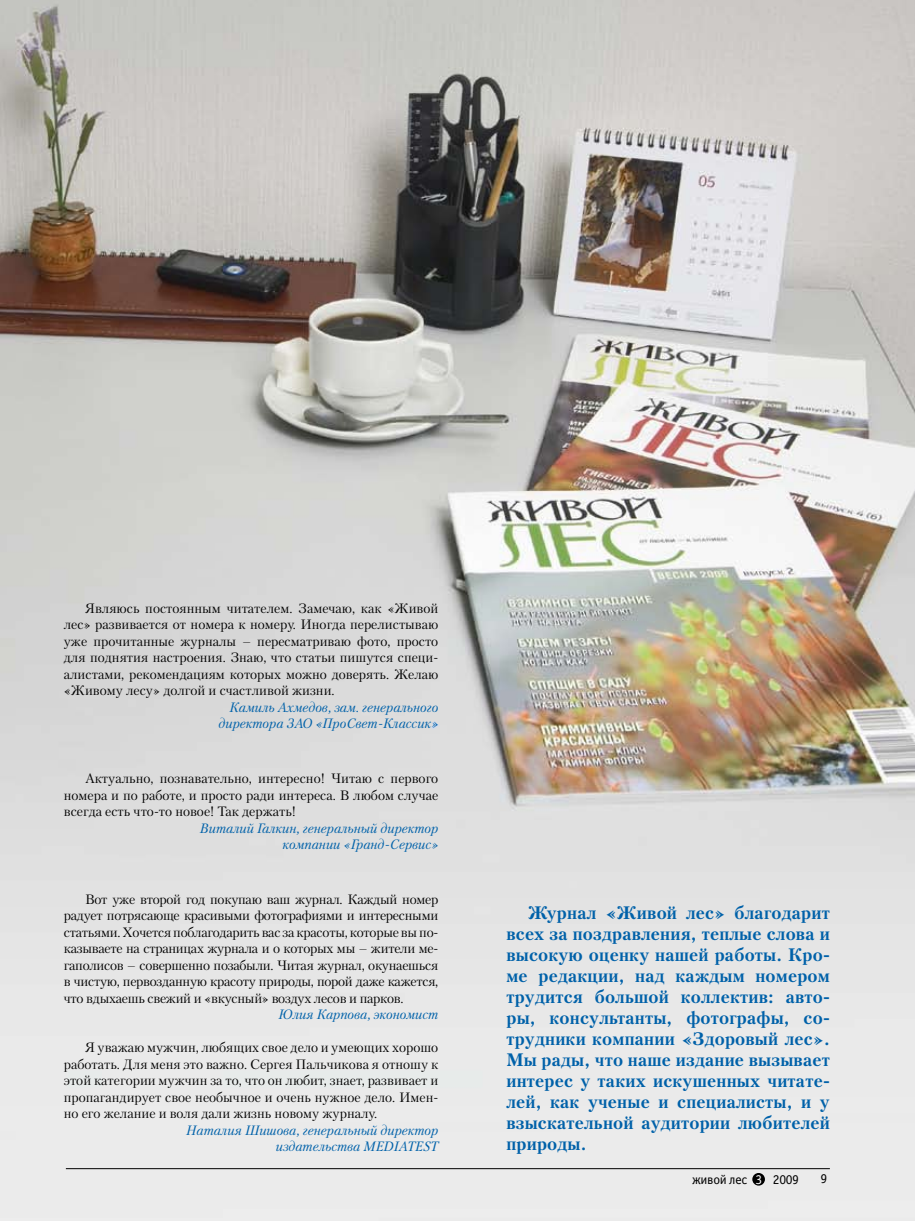
<style>
.page{position:relative;width:915px;height:1221px;background:#fff}
.page>*{position:absolute;margin:0;border:0;box-sizing:border-box;transform-origin:0 0}
.t1{font:700 18px/21px "Petersburg C";letter-spacing:.01em;color:#0061a9;text-align:justify}
.t2{font:13.5px/16.5px "Petersburg C";color:#000;text-align:justify}
.t3{font:italic 13.5px/16.5px "Petersburg C";color:#0061a9;text-align:right}
.t4{font:13.5px "Officina Sans C";letter-spacing:-.025em;color:#000}
.s1{color:#fff}
</style>
<div class="page">
<img style="left:0;top:0;width:914px;height:1220px">
<hr style="left:66px;top:1168px;width:763px;height:1px;background:#000">
<div style="left:752px;top:1172px;width:12px;height:13px;background:#000;border-radius:50%"></div>
<svg style="left:430px;top:720px;width:10px;height:10px"></svg>
<p class="t2" style="left:64px;top:599px;width:376px;text-indent:21px">Являюсь постоянным читателем. Замечаю, как «Живой лес» развивается от номера к номеру. Иногда перелистываю уже прочитанные журналы – пересматриваю фото, просто для поднятия настроения. Знаю, что статьи пишутся специ&shy;алистами, рекомендациям которых можно доверять. Желаю «Живому лесу» долгой и счастливой жизни.</p>
<p class="t3" style="left:218px;top:699px;width:221px">Камиль Ахмедов, зам. генерального директора ЗАО «ПроСвет-Классик»</p>
<p class="t2" style="left:64px;top:770px;width:376px;text-indent:21px">Актуально, познавательно, интересно! Читаю с первого номера и по работе, и просто ради интереса. В любом случае всегда есть что-то новое! Так держать!</p>
<p class="t3" style="left:200px;top:819px;width:240px">Виталий Галкин, генеральный директор компании «Гранд-Сервис»</p>
<p class="t2" style="left:64px;top:890px;width:376px;text-indent:21px">Вот уже второй год покупаю ваш журнал. Каждый номер радует потрясающе красивыми фотографиями и интересными статьями. Хочется поблагодарить вас за красоты, которые вы по&shy;казываете на страницах журнала и о которых мы – жители ме&shy;гаполисов – совершенно позабыли. Читая журнал, окунаешься в чистую, первозданную красоту природы, порой даже кажется, что вдыхаешь свежий и «вкусный» воздух лесов и парков.</p>
<p class="t3" style="left:278px;top:1006px;width:161px">Юлия Карпова, экономист</p>
<p class="t2" style="left:64px;top:1039px;width:376px;text-indent:21px">Я уважаю мужчин, любящих свое дело и умеющих хорошо работать. Для меня это важно. Сергея Пальчикова я отношу к этой категории мужчин за то, что он любит, знает, развивает и пропагандирует свое необычное и очень нужное дело. Имен&shy;но его желание и воля дали жизнь новому журналу.</p>
<p class="t3" style="left:186px;top:1121px;width:253px">Наталия Шишова, генеральный директор издательства MEDIATEST</p>
<p class="t1" style="left:506px;top:902px;width:325px;text-indent:21px">Журнал «Живой лес» благодарит всех за поздравления, теплые слова и высокую оценку нашей работы. Кро&shy;ме редакции, над каждым номером трудится большой коллектив: авто&shy;ры, консультанты, фотографы, со&shy;трудники компании «Здоровый лес».<br>Мы рады, что наше издание вызывает интерес у таких искушенных читате&shy;лей, как ученые и специалисты, и у взыскательной аудитории любителей природы.</p>
<p class="t4" style="left:691px;top:1171px;width:108px">живой лес <span class="s1">3</span> 2009</p>
<p class="t4" style="left:820px;top:1170px;width:8px">9</p>
</div>
